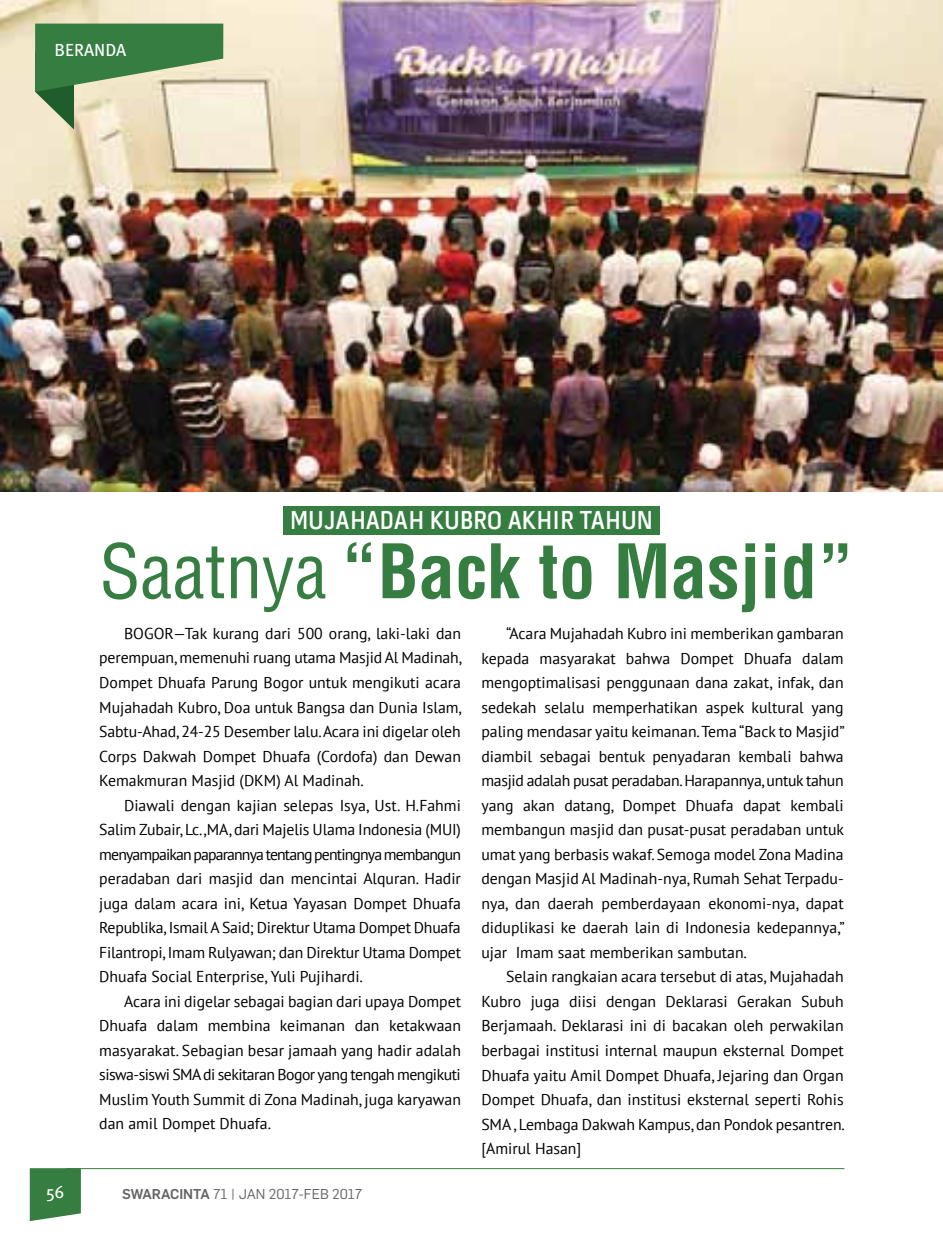
<style>
.page{position:relative;width:943px;height:1241px;background:#fff}
.page>*{position:absolute;margin:0;border:0;box-sizing:border-box;transform-origin:0 0}
.t1{font:700 condensed 73.15px "Helvetica LT Std";color:#367d41}
.t2{font:600 26.25px "Pill Gothic 300 mg";color:#fff}
.t3{font:17.5px "Meta Pro";color:#fff}
.t4{font:15.75px/24.5px "PT Sans";color:#000;text-align:justify}
.t5{font:14px "Flama";color:#636466}
.s1{font-weight:400}
.s2{font-weight:500}
</style>
<div class="page">
<img style="left:0;top:0;width:943px;height:491px">
<svg style="left:35px;top:24px;width:188px;height:105px;background:#8bab80"></svg>
<svg style="left:30px;top:1168px;width:51px;height:52px;background:#41844c"></svg>
<hr style="left:66px;top:1167px;width:778px;height:1px;background:#367d41">
<div style="left:283px;top:506px;width:376px;height:29px;background:#367d41"></div>
<p class="t3" style="left:55px;top:39px;width:73px">BERANDA</p>
<h2 class="t2" style="left:290px;top:504px;width:364px">MUJAHADAH KUBRO AKHIR TAHUN</h2>
<h1 class="t1" style="left:100px;top:525px;width:755px"><span class="s1">Saatnya</span> “Back to Masjid”</h1>
<p class="t3" style="left:46px;top:1181px;width:20px">56</p>
<p class="t4" style="left:99px;top:620px;width:364px;text-indent:25px">BOGOR—Tak kurang dari 500 orang, laki-laki dan perempuan, memenuhi ruang utama Masjid Al Madinah, Dompet Dhuafa Parung Bogor untuk mengikuti acara Mujahadah Kubro, Doa untuk Bangsa dan Dunia Islam, Sabtu-Ahad, 24-25 Desember lalu. Acara ini digelar oleh Corps Dakwah Dompet Dhuafa (Cordofa) dan Dewan Kemakmuran Masjid (DKM) Al Madinah.</p>
<p class="t4" style="left:99px;top:792px;width:363px;text-indent:25px">Diawali dengan kajian selepas Isya, Ust. H.Fahmi Salim Zubair, Lc.,MA, dari Majelis Ulama Indonesia (MUI) menyampaikan paparannya tentang pentingnya membangun peradaban dari masjid dan mencintai Alquran. Hadir juga dalam acara ini, Ketua Yayasan Dompet Dhuafa Republika, Ismail A Said; Direktur Utama Dompet Dhuafa Filantropi, Imam Rulyawan; dan Direktur Utama Dompet Dhuafa Social Enterprise, Yuli Pujihardi.</p>
<p class="t4" style="left:99px;top:988px;width:363px;text-indent:25px">Acara ini digelar sebagai bagian dari upaya Dompet Dhuafa dalam membina keimanan dan ketakwaan masyarakat. Sebagian besar jamaah yang hadir adalah siswa-siswi SMA di sekitaran Bogor yang tengah mengikuti Muslim Youth Summit di Zona Madinah, juga karyawan dan amil Dompet Dhuafa.</p>
<p class="t5" style="left:122px;top:1183px;width:242px"><span class="s2">SWARACINTA</span> 71 | JAN 2017-FEB 2017</p>
<p class="t4" style="left:481px;top:621px;width:365px;text-indent:25px">“Acara Mujahadah Kubro ini memberikan gambaran kepada masyarakat bahwa Dompet Dhuafa dalam mengoptimalisasi penggunaan dana zakat, infak, dan sedekah selalu memperhatikan aspek kultural yang paling mendasar yaitu keimanan. Tema “Back to Masjid” diambil sebagai bentuk penyadaran kembali bahwa masjid adalah pusat peradaban. Harapannya, untuk tahun yang akan datang, Dompet Dhuafa dapat kembali membangun masjid dan pusat-pusat peradaban untuk umat yang berbasis wakaf. Semoga model Zona Madina dengan Masjid Al Madinah-nya, Rumah Sehat Terpadu&shy;nya, dan daerah pemberdayaan ekonomi-nya, dapat diduplikasi ke daerah lain di Indonesia kedepannya,” ujar Imam saat memberikan sambutan.</p>
<p class="t4" style="left:481px;top:964px;width:365px;text-indent:25px">Selain rangkaian acara tersebut di atas, Mujahadah Kubro juga diisi dengan Deklarasi Gerakan Subuh Berjamaah. Deklarasi ini di bacakan oleh perwakilan berbagai institusi internal maupun eksternal Dompet Dhuafa yaitu Amil Dompet Dhuafa, Jejaring dan Organ Dompet Dhuafa, dan institusi eksternal seperti Rohis SMA , Lembaga Dakwah Kampus, dan Pondok pesantren. [Amirul Hasan]</p>
</div>
